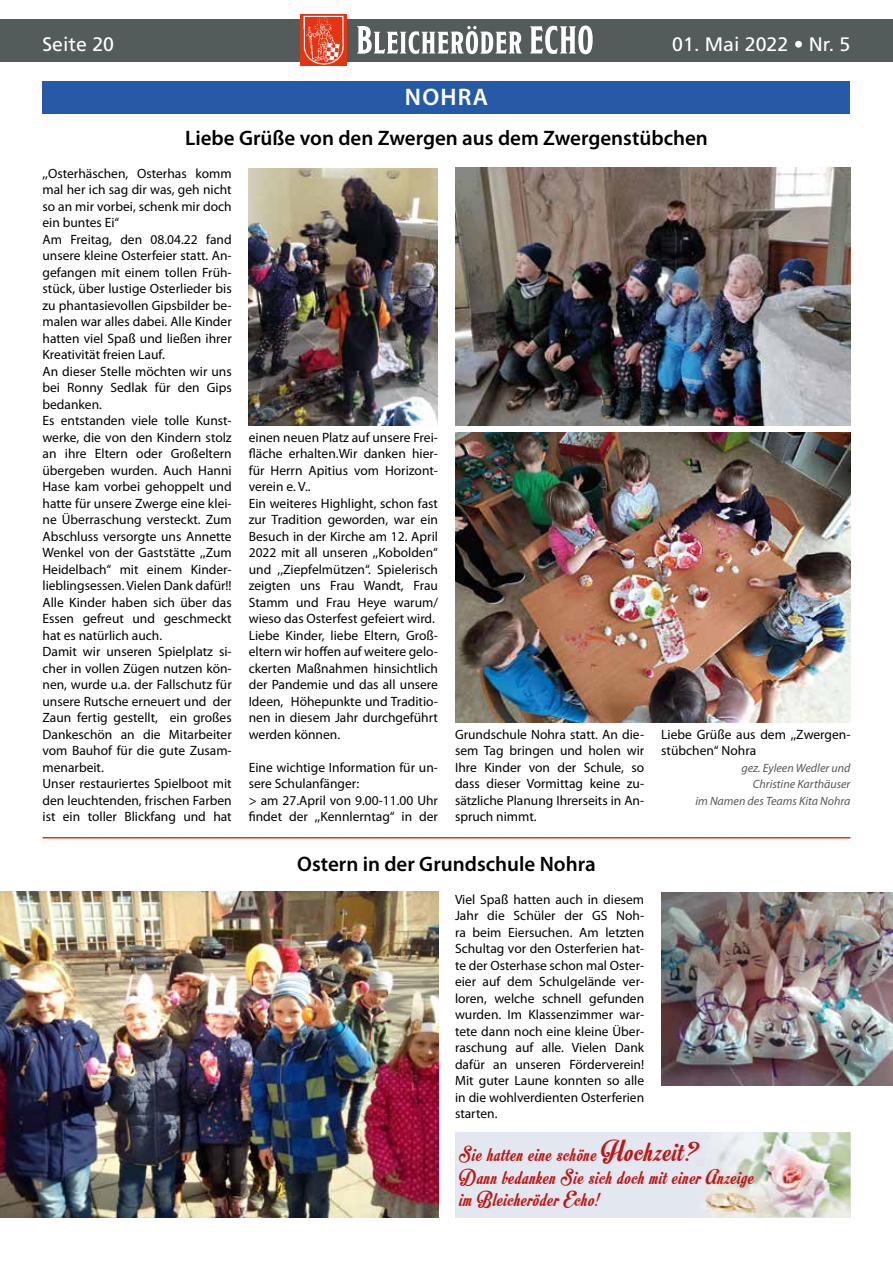
<style>
.page{position:relative;width:893px;height:1263px;background:#fff}
.page>*{position:absolute;margin:0;border:0;box-sizing:border-box;transform-origin:0 0}
.t1{font:600 24px "Myriad Pro";letter-spacing:.05em;color:#fff}
.t2{font:21px/22.5px "Motion Picture Personal Use";letter-spacing:.04em;color:#be1716}
.t3{font:600 21px "Myriad Pro";color:#000}
.t4{font:19.5px "Frutiger";color:#fff}
.t5{font:13.5px/16.5px "Myriad Pro";color:#000}
.t6{font:italic 12px/16.5px "Myriad Pro";color:#575756;text-align:right}
.s1{font-size:30px}
</style>
<div class="page">
<div style="left:0;top:19px;width:893px;height:43px;background:#535c5b"></div>
<img style="left:300px;top:15px;width:47px;height:50px">
<svg style="left:357px;top:26px;width:236px;height:28px"></svg>
<hr style="left:43px;top:837px;width:807px;height:1px;background:#e63312">
<div style="left:455px;top:1132px;width:395px;height:85px;background:#e3e8f0"></div>
<img style="left:710px;top:1132px;width:140px;height:85px">
<img style="left:704px;top:1169px;width:6px;height:43px">
<div style="left:43px;top:81px;width:807px;height:32px;background:#265aa6"></div>
<img style="left:249px;top:169px;width:189px;height:256px">
<img style="left:455px;top:432px;width:395px;height:290px">
<img style="left:455px;top:168px;width:395px;height:257px">
<img style="left:0;top:891px;width:438px;height:326px">
<img style="left:662px;top:893px;width:231px;height:192px">
<h3 class="t4" style="left:43px;top:33px;width:73px">Seite 20</h3>
<h3 class="t4" style="left:672px;top:33px;width:180px">01. Mai 2022 • Nr. 5</h3>
<h1 class="t1" style="left:405px;top:82px;width:85px">NOHRA</h1>
<h2 class="t3" style="left:185px;top:124px;width:524px">Liebe Grüße von den Zwergen aus dem Zwergenstübchen</h2>
<p class="t5" style="left:43px;top:165px;width:191px">,,Osterhäschen, Osterhas komm mal her ich sag dir was, geh nicht so an mir vorbei, schenk mir doch ein buntes Ei“<br>Am Freitag, den 08.04.22 fand unsere kleine Osterfeier statt. An&shy;gefangen mit einem tollen Früh&shy;stück, über lustige Osterlieder bis zu phantasievollen Gipsbilder be&shy;malen war alles dabei. Alle Kinder hatten viel Spaß und ließen ihrer<br>Kreativität freien Lauf.<br>An dieser Stelle möchten wir uns bei Ronny Sedlak für den Gips bedanken.<br>Es entstanden viele tolle Kunst&shy;werke, die von den Kindern stolz an ihre Eltern oder Großeltern übergeben wurden. Auch Hanni<br>Hase kam vorbei gehoppelt und hatte für unsere Zwerge eine klei&shy;ne Überraschung versteckt. Zum<br>Abschluss versorgte uns Annette<br>Wenkel von der Gaststätte ,,Zum<br>Heidelbach“ mit einem Kinder&shy;lieblingsessen. Vielen Dank dafür!!<br>Alle Kinder haben sich über das<br>Essen gefreut und geschmeckt hat es natürlich auch.<br>Damit wir unseren Spielplatz si&shy;cher in vollen Zügen nutzen kön&shy;nen, wurde u.a. der Fallschutz für unsere Rutsche erneuert und der<br>Zaun fertig gestellt, ein großes<br>Dankeschön an die Mitarbeiter vom Bauhof für die gute Zusam&shy;menarbeit.<br>Unser restauriertes Spielboot mit den leuchtenden, frischen Farben ist ein toller Blickfang und hat</p>
<p class="t5" style="left:249px;top:429px;width:191px">einen neuen Platz auf unsere Frei&shy;fläche erhalten.Wir danken hier&shy;für Herrn Apitius vom Horizont&shy;verein e. V..<br>Ein weiteres Highlight, schon fast zur Tradition geworden, war ein<br>Besuch in der Kirche am 12. April<br>2022 mit all unseren ,,Kobolden“ und ,,Ziepfelmützen“. Spielerisch zeigten uns Frau Wandt, Frau<br>Stamm und Frau Heye warum/ wieso das Osterfest gefeiert wird.<br>Liebe Kinder, liebe Eltern, Groß&shy;eltern wir hoffen auf weitere gelo&shy;ckerten Maßnahmen hinsichtlich der Pandemie und das all unsere<br>Ideen, Höhepunkte und Traditio&shy;nen in diesem Jahr durchgeführt werden können.</p>
<p class="t5" style="left:249px;top:758px;width:191px">Eine wichtige Information für un&shy;sere Schulanfänger:<br>&gt; am 27.April von 9.00-11.00 Uhr findet der ,,Kennlerntag“ in der</p>
<p class="t5" style="left:455px;top:725px;width:191px;text-align:justify">Grundschule Nohra statt. An die&shy;sem Tag bringen und holen wir Ihre Kinder von der Schule, so dass dieser Vormittag keine zu&shy;sätzliche Planung Ihrerseits in An&shy;spruch nimmt.</p>
<p class="t5" style="left:661px;top:725px;width:191px">Liebe Grüße aus dem ,,Zwergen&shy;stübchen“ Nohra</p>
<p class="t6" style="left:695px;top:759px;width:157px">gez. Eyleen Wedler und<br>Christine Karthäuser<br>im Namen des Teams Kita Nohra</p>
<h2 class="t3" style="left:297px;top:850px;width:300px">Ostern in der Grundschule Nohra</h2>
<p class="t5" style="left:455px;top:891px;width:191px;text-align:justify">Viel Spaß hatten auch in diesem Jahr die Schüler der GS Noh&shy;ra beim Eiersuchen. Am letzten Schultag vor den Osterferien hat&shy;te der Osterhase schon mal Oster&shy;eier auf dem Schulgelände ver&shy;loren, welche schnell gefunden wurden. Im Klassenzimmer war&shy;tete dann noch eine kleine Über&shy;raschung auf alle. Vielen Dank dafür an unseren Förderverein!<br>Mit guter Laune konnten so alle in die wohlverdienten Osterferien starten.</p>
<h2 class="t2" style="left:459px;top:1144px;width:296px">Sie hatten eine schöne <span class="s1">Hochzeit?<br></span>Dann bedanken Sie sich doch mit einer Anzeige im Bleicheröder Echo!</h2>
</div>
